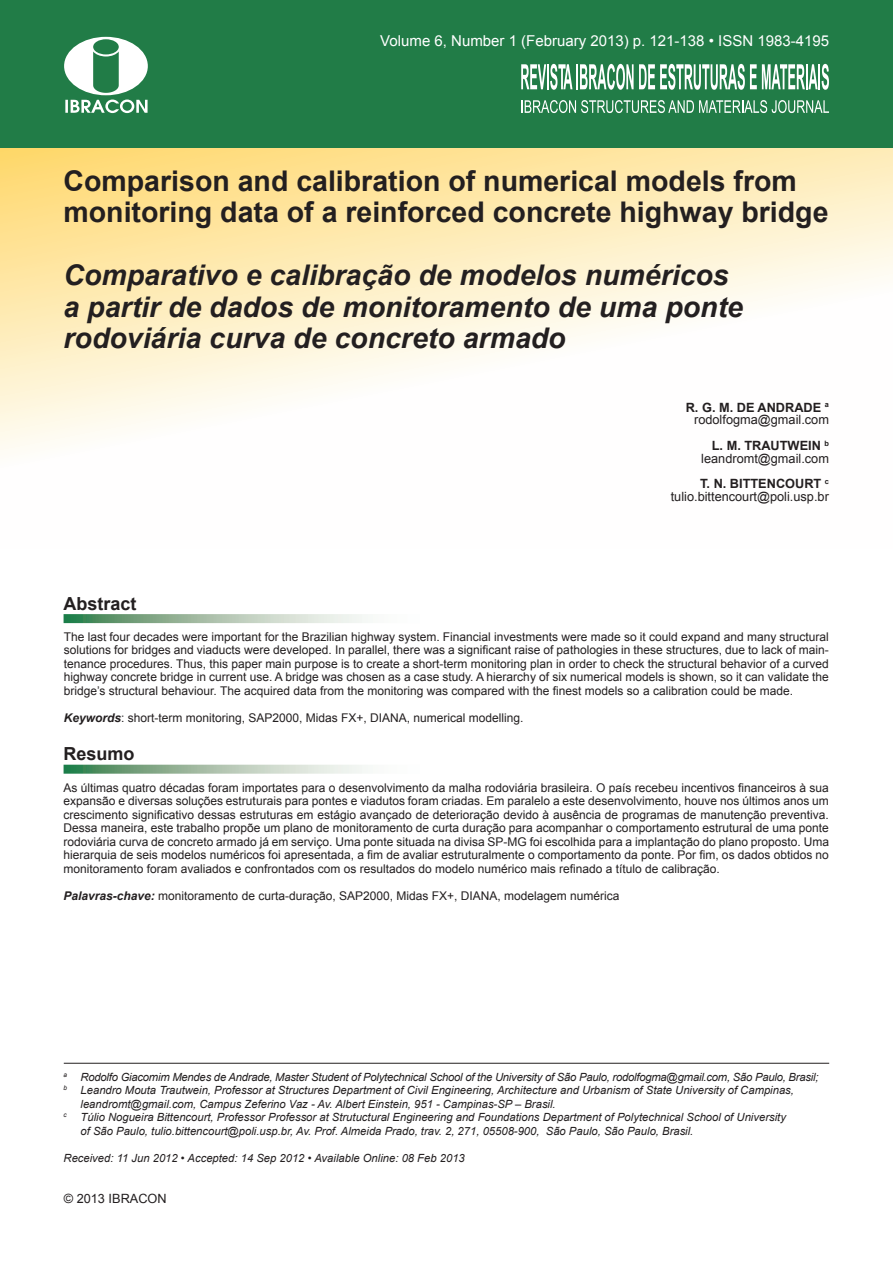
<style>
.page{position:relative;width:893px;height:1263px;background:#fff}
.page>*{position:absolute;margin:0;border:0;box-sizing:border-box;transform-origin:0 0}
.t1{font:italic 700 28.5px/31.5px "Arial";color:#231f20}
.t2{font:700 28.5px/31.5px "Arial";color:#231f20}
.t3{font:700 18px "Arial";color:#231f20}
.t4{font:15px "Arial";color:#fff}
.t5{font:12.75px/12.8px "Arial";color:#231f20;text-align:right}
.t6{font:12px/13.5px "Arial";color:#231f20;text-align:justify}
.t7{font:italic 11.25px "Arial";color:#231f20}
.t8{font:italic 11.25px "Arial";letter-spacing:-.02em;color:#231f20}
.s1{font-weight:700}
.s2{font-weight:700;font-style:italic}
</style>
<div class="page">
<svg style="left:0;top:148px;width:893px;height:304px"></svg>
<div style="left:0;top:0;width:893px;height:148px;background:#217c47"></div>
<svg style="left:64px;top:37px;width:84px;height:76px"></svg>
<svg style="left:521px;top:64px;width:51px;height:26px"></svg>
<hr style="left:576px;top:64px;width:2px;height:25px;background:#fff">
<svg style="left:580px;top:64px;width:249px;height:26px"></svg>
<svg style="left:521px;top:100px;width:308px;height:13px"></svg>
<hr style="left:64px;top:1063px;width:765px;height:1px;background:#231f20">
<svg style="left:64px;top:614px;width:299px;height:9px;background:#a3bfa8"></svg>
<svg style="left:64px;top:765px;width:299px;height:9px;background:#a5c1aa"></svg>
<p class="t4" style="left:380px;top:31px;width:450px">Volume 6, Number 1 (February 2013) p. 121-138 • ISSN 1983-4195</p>
<h1 class="t2" style="left:64px;top:166px;width:766px">Comparison and calibration of numerical models from monitoring data of a reinforced concrete highway bridge</h1>
<h1 class="t1" style="left:64px;top:260px;width:681px">Comparativo e calibração de modelos numéricos a partir de dados de monitoramento de uma ponte rodoviária curva de concreto armado</h1>
<h2 class="t3" style="left:64px;top:591px;width:75px">Abstract</h2>
<p class="t5" style="left:686px;top:401px;width:145px"><span class="s1">R. G. M. de Andrade</span> <sup>a </sup>rodolfogma@gmail.com</p>
<p class="t5" style="left:701px;top:439px;width:129px"><span class="s1">L. M. Trautwein</span> <sup>b </sup>leandromt@gmail.com</p>
<p class="t5" style="left:671px;top:477px;width:160px"><span class="s1">T. N. Bittencourt</span> <sup>c </sup>tulio.bittencourt@poli.usp.br</p>
<p class="t6" style="left:64px;top:630px;width:767px">The last four decades were important for the Brazilian highway system. Financial investments were made so it could expand and many structural solutions for bridges and viaducts were developed. In parallel, there was a significant raise of pathologies in these structures, due to lack of main&shy;tenance procedures. Thus, this paper main purpose is to create a short-term monitoring plan in order to check the structural behavior of a curved highway concrete bridge in current use. A bridge was chosen as a case study. A hierarchy of six numerical models is shown, so it can validate the bridge’s structural behaviour. The acquired data from the monitoring was compared with the finest models so a calibration could be made.</p>
<p class="t6" style="left:64px;top:711px;width:461px"><span class="s2">Keywords</span>: short-term monitoring, SAP2000, Midas FX+, DIANA, numerical modelling.</p>
<h2 class="t3" style="left:64px;top:742px;width:73px">Resumo</h2>
<p class="t6" style="left:64px;top:781px;width:767px">As últimas quatro décadas foram importates para o desenvolvimento da malha rodoviária brasileira. O país recebeu incentivos financeiros à sua expansão e diversas soluções estruturais para pontes e viadutos foram criadas. Em paralelo a este desenvolvimento, houve nos últimos anos um crescimento significativo dessas estruturas em estágio avançado de deterioração devido à ausência de programas de manutenção preventiva.<br>Dessa maneira, este trabalho propõe um plano de monitoramento de curta duração para acompanhar o comportamento estrutural de uma ponte rodoviária curva de concreto armado já em serviço. Uma ponte situada na divisa SP-MG foi escolhida para a implantação do plano proposto. Uma hierarquia de seis modelos numéricos foi apresentada, a fim de avaliar estruturalmente o comportamento da ponte. Por fim, os dados obtidos no monitoramento foram avaliados e confrontados com os resultados do modelo numérico mais refinado a título de calibração.</p>
<p class="t6" style="left:64px;top:889px;width:557px"><span class="s2">Palavras-chave:</span> monitoramento de curta-duração, SAP2000, Midas FX+, DIANA, modelagem numérica</p>
<p class="t8" style="left:64px;top:1069px;width:756px"><sup>a</sup> Rodolfo Giacomim Mendes de Andrade, Master Student of Polytechnical School of the University of São Paulo, rodolfogma@gmail.com, São Paulo, Brasil;</p>
<p class="t7" style="left:64px;top:1083px;width:732px"><sup>b</sup> Leandro Mouta Trautwein, Professor at Structures Department of Civil Engineering, Architecture and Urbanism of State University of Campinas,</p>
<p class="t7" style="left:81px;top:1096px;width:477px">leandromt@gmail.com, Campus Zeferino Vaz - Av. Albert Einstein, 951 - Campinas-SP – Brasil.</p>
<p class="t7" style="left:64px;top:1110px;width:724px"><sup>c</sup> Túlio Nogueira Bittencourt, Professor Professor at Strutuctural Engineering and Foundations Department of Polytechnical School of University</p>
<p class="t7" style="left:81px;top:1123px;width:614px">of São Paulo, tulio.bittencourt@poli.usp.br, Av. Prof. Almeida Prado, trav. 2, 271, 05508-900, São Paulo, São Paulo, Brasil.</p>
<p class="t7" style="left:64px;top:1150px;width:403px">Received: 11 Jun 2012 • Accepted: 14 Sep 2012 • Available Online: 08 Feb 2013</p>
<p class="t5" style="left:64px;top:1192px;width:104px">© 2013 IBRACON</p>
</div>
